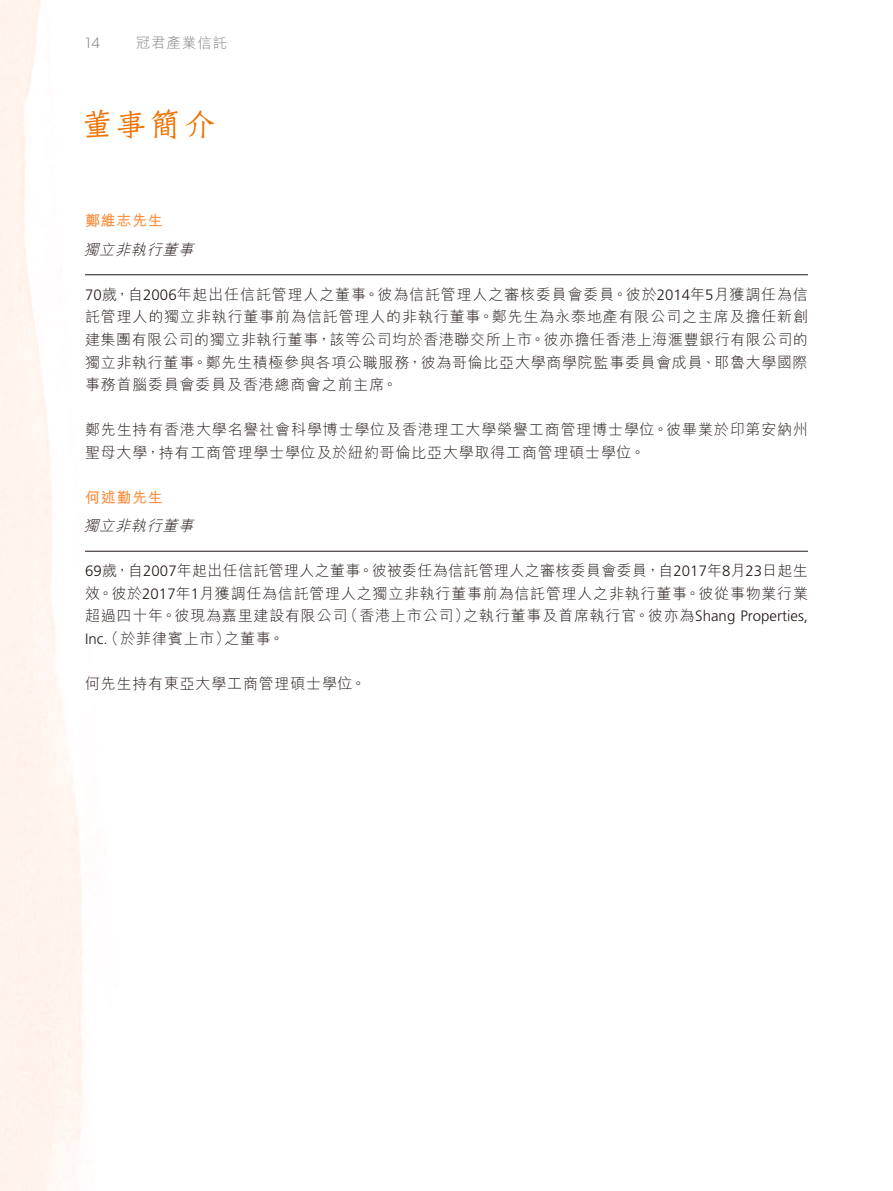
<style>
.page{position:relative;width:893px;height:1191px;background:#fff}
.page>*{position:absolute;margin:0;border:0;box-sizing:border-box;transform-origin:0 0}
.t1{font:36px "DF Tie Xian Std W3";color:#ef7100}
.t2{font:300 15px/22.5px "M Hei HK";letter-spacing:.055em;color:#231916;text-align:justify}
.t3{font:italic 300 15px "M Hei HK";color:#231916}
.t4{font:700 15px "M Hei HK";letter-spacing:.045em;color:#fb8e3f}
.t5{font:300 15px "Gibson";color:#7e7e7e}
.t6{font:300 14.25px "M Hei HK";letter-spacing:.08em;color:#7e7e7e}
.s1{font-family:"Frutiger LT Std"}
</style>
<div class="page">
<hr style="left:85px;top:274px;width:723px;height:1px;background:#231916">
<hr style="left:85px;top:551px;width:723px;height:1px;background:#231916">
<p class="t5" style="left:85px;top:34px;width:16px">14</p>
<p class="t6" style="left:136px;top:33px;width:93px">冠君產業信託</p>
<h1 class="t1" style="left:80px;top:105px;width:140px">董事簡介</h1>
<p class="t4" style="left:85px;top:210px;width:79px">鄭維志先生</p>
<p class="t3" style="left:83px;top:239px;width:117px">獨立非執行董事</p>
<p class="t2" style="left:85px;top:283px;width:725px"><span class="s1">70</span>歲，自<span class="s1">2006</span>年起出任信託管理人之董事。彼為信託管理人之審核委員會委員。彼於<span class="s1">2014</span>年<span class="s1">5</span>月獲調任為信託管理人的獨立非執行董事前為信託管理人的非執行董事。鄭先生為永泰地產有限公司之主席及擔任新創建集團有限公司的獨立非執行董事，該等公司均於香港聯交所上市。彼亦擔任香港上海滙豐銀行有限公司的獨立非執行董事。鄭先生積極參與各項公職服務，彼為哥倫比亞大學商學院監事委員會成員、耶魯大學國際事務首腦委員會委員及香港總商會之前主席。</p>
<p class="t2" style="left:85px;top:418px;width:725px">鄭先生持有香港大學名譽社會科學博士學位及香港理工大學榮譽工商管理博士學位。彼畢業於印第安納州聖母大學，持有工商管理學士學位及於紐約哥倫比亞大學取得工商管理碩士學位。</p>
<p class="t4" style="left:85px;top:486px;width:79px">何述勤先生</p>
<p class="t3" style="left:83px;top:515px;width:117px">獨立非執行董事</p>
<p class="t2" style="left:85px;top:559px;width:724px"><span class="s1">69</span>歲，自<span class="s1">2007</span>年起出任信託管理人之董事。彼被委任為信託管理人之審核委員會委員，自<span class="s1">2017</span>年<span class="s1">8</span>月<span class="s1">23</span>日起生效。彼於<span class="s1">2017</span>年<span class="s1">1</span>月獲調任為信託管理人之獨立非執行董事前為信託管理人之非執行董事。彼從事物業行業超過四十年。彼現為嘉里建設有限公司（香港上市公司）之執行董事及首席執行官。彼亦為<span class="s1">Shang Properties, Inc.</span>（於菲律賓上市）之董事。</p>
<p class="t2" style="left:85px;top:671px;width:282px">何先生持有東亞大學工商管理碩士學位。</p>
</div>
